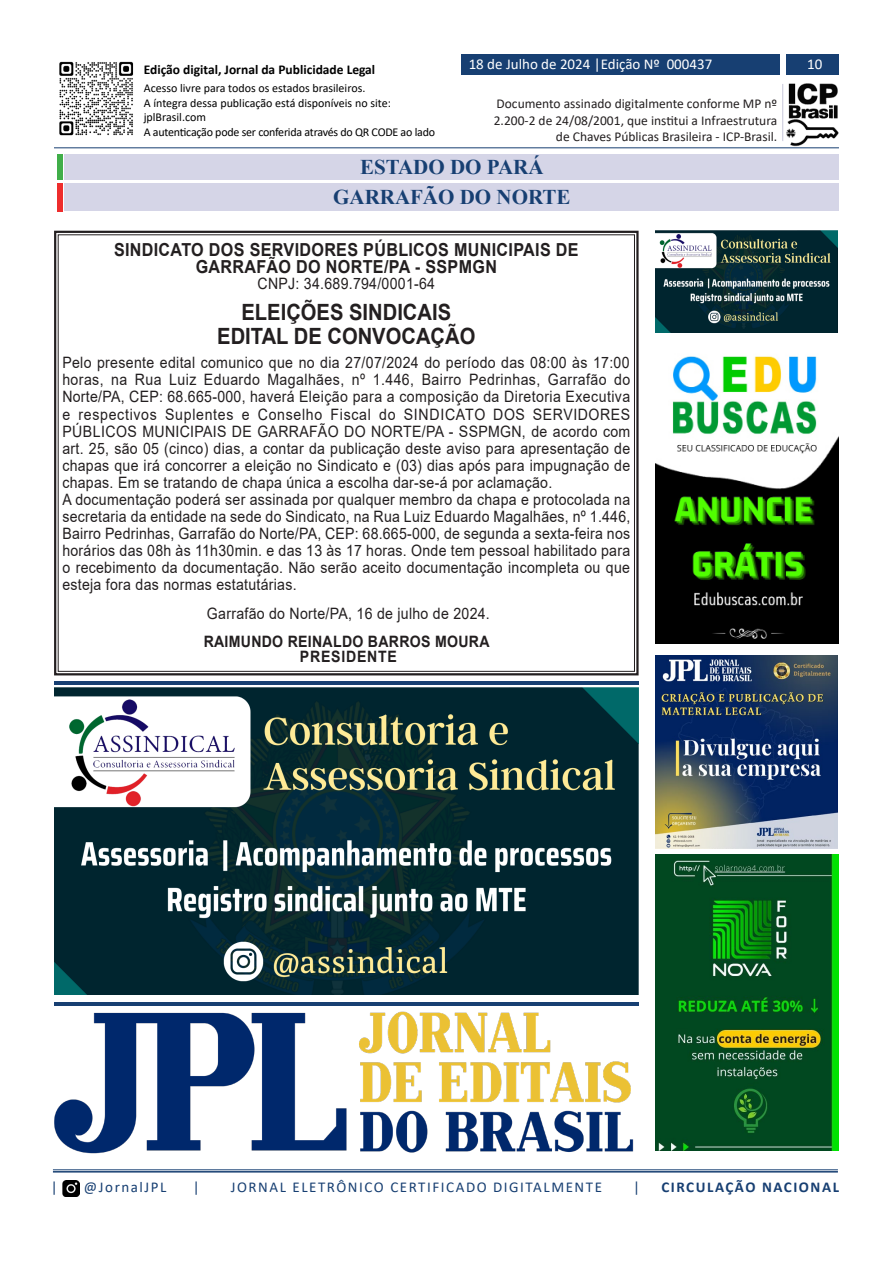
<style>
.page{position:relative;width:893px;height:1263px;background:#fff}
.page>*{position:absolute;margin:0;border:0;box-sizing:border-box;transform-origin:0 0}
.t1{font:700 22.35px/23.7px "Arial";color:#231f20;text-align:center;scale:.9 1}
.t2{font:700 21px/30.5px "Times New Roman";color:#173f72;text-align:center}
.t3{font:700 18px/17.1px "Arial";letter-spacing:.02em;color:#231f20;text-align:center;scale:.9 1}
.t4{font:15.75px/17.1px "Arial";letter-spacing:.02em;color:#231f20;scale:.9 1}
.t5{font:700 15.75px/14.9px "Arial";letter-spacing:.02em;color:#231f20;text-align:center;scale:.9 1}
.t6{font:15px "Calibri";letter-spacing:.105em;color:#173f72}
.t7{font:15px "Calibri";color:#fff}
.t8{font:700 15px "Calibri";letter-spacing:.105em;color:#173f72}
.t9{font:13.5px/16.2px "Calibri";color:#231f20;text-align:right}
.t10{font:700 13.5px "Calibri";color:#000}
.t11{font:12px/14.4px "Calibri";color:#000}
</style>
<div class="page">
<div style="left:54px;top:231px;width:585px;height:444px;border:2px solid #231f20"></div>
<img style="left:59px;top:61px;width:75px;height:75px">
<img style="left:783px;top:83px;width:56px;height:64px">
<hr style="left:782px;top:84px;width:1px;height:57px;background:#c7c7d9">
<div style="left:786px;top:54px;width:53px;height:21px;background:#173f72"></div>
<div style="left:461px;top:54px;width:319px;height:21px;background:#173f72"></div>
<hr style="left:54px;top:147px;width:785px;height:1px;background:#173f72">
<hr style="left:53px;top:1169px;width:785px;height:1px;background:#173f72">
<hr style="left:53px;top:1171px;width:785px;height:1px;background:#173f72">
<img style="left:62px;top:1193px;width:18px;height:3px">
<div style="left:57px;top:154px;width:6px;height:26px;background:#40ae49"></div>
<div style="left:65px;top:154px;width:774px;height:26px;background:#d5d5e7"></div>
<img style="left:655px;top:855px;width:184px;height:295px">
<img style="left:655px;top:231px;width:183px;height:101px">
<img style="left:655px;top:656px;width:183px;height:192px">
<img style="left:656px;top:356px;width:183px;height:287px">
<hr style="left:54px;top:1002px;width:585px;height:4px;background:#173f72">
<hr style="left:54px;top:681px;width:585px;height:4px;background:#173f72">
<div style="left:65px;top:184px;width:774px;height:27px;background:#d5d5e7"></div>
<div style="left:57px;top:184px;width:6px;height:28px;background:#ee2d2d"></div>
<img style="left:52px;top:1011px;width:657px;height:182px">
<img style="left:54px;top:688px;width:585px;height:306px">
<p class="t10" style="left:144px;top:60px;width:233px">Edição digital, Jornal da Publicidade Legal</p>
<p class="t11" style="left:144px;top:81px;width:293px">Acesso livre para todos os estados brasileiros.<br>A íntegra dessa publicação está disponíveis no site: jplBrasil.com<br>A autenticação pode ser conferida através do QR CODE ao lado</p>
<p class="t7" style="left:469px;top:54px;width:245px">18 de Julho de 2024 |Edição Nº 000437</p>
<p class="t7" style="left:807px;top:54px;width:17px">10</p>
<p class="t9" style="left:494px;top:95px;width:285px">Documento assinado digitalmente conforme MP nº<br>2.200-2 de 24/08/2001, que institui a Infraestrutura de Chaves Públicas Brasileira - ICP-Brasil.</p>
<h2 class="t2" style="left:333px;top:151px;width:239px">ESTADO DO PARÁ<br>GARRAFÃO DO NORTE</h2>
<p class="t3" style="left:114px;top:241px;width:518px">SINDICATO DOS SERVIDORES PÚBLICOS MUNICIPAIS DE<br>GARRAFÃO DO NORTE/PA - SSPMGN</p>
<p class="t4" style="left:258px;top:275px;width:199px">CNPJ: 34.689.794/0001-64</p>
<h1 class="t1" style="left:217px;top:301px;width:288px">ELEIÇÕES SINDICAIS<br>EDITAL DE CONVOCAÇÃO</h1>
<p class="t4" style="left:62px;top:354px;width:633px">Pelo presente edital comunico que no dia 27/07/2024 do período das 08:00 às 17:00 horas, na Rua Luiz Eduardo Magalhães, nº 1.446, Bairro Pedrinhas, Garrafão do Norte/PA, CEP: 68.665-000, haverá Eleição para a composição da Diretoria Executiva e respectivos Suplentes e Conselho Fiscal do SINDICATO DOS SERVIDORES PÚBLICOS MUNICIPAIS DE GARRAFÃO DO NORTE/PA - SSPMGN, de acordo com art. 25, são 05 (cinco) dias, a contar da publicação deste aviso para apresentação de chapas que irá concorrer a eleição no Sindicato e (03) dias após para impugnação de chapas. Em se tratando de chapa única a escolha dar-se-á por aclamação.<br>A documentação poderá ser assinada por qualquer membro da chapa e protocolada na secretaria da entidade na sede do Sindicato, na Rua Luiz Eduardo Magalhães, nº 1.446, Bairro Pedrinhas, Garrafão do Norte/PA, CEP: 68.665-000, de segunda a sexta-feira nos horários das 08h às 11h30min. e das 13 às 17 horas. Onde tem pessoal habilitado para o recebimento da documentação. Não serão aceito documentação incompleta ou que esteja fora das normas estatutárias.</p>
<p class="t4" style="left:207px;top:605px;width:316px">Garrafão do Norte/PA, 16 de julho de 2024.</p>
<p class="t5" style="left:204px;top:634px;width:319px">RAIMUNDO REINALDO BARROS MOURA<br>PRESIDENTE</p>
<p class="t6" style="left:51px;top:1177px;width:8px">|</p>
<p class="t6" style="left:84px;top:1177px;width:84px">@JornalJPL</p>
<p class="t6" style="left:193px;top:1177px;width:8px">|</p>
<p class="t6" style="left:231px;top:1177px;width:373px">JORNAL ELETRÔNICO CERTIFICADO DIGITALMENTE</p>
<p class="t6" style="left:633px;top:1177px;width:8px">|</p>
<p class="t8" style="left:661px;top:1177px;width:179px">CIRCULAÇÃO NACIONAL</p>
</div>
